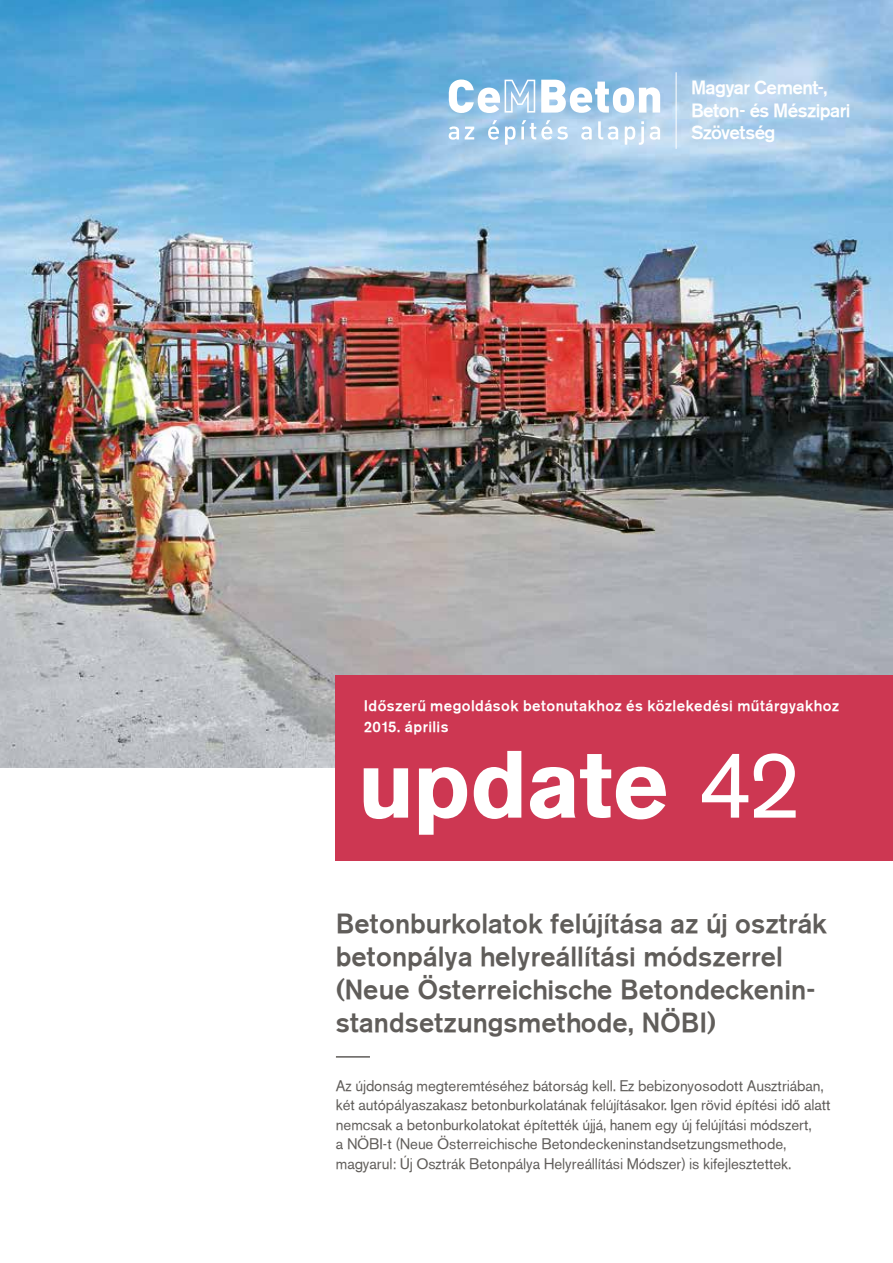
<style>
.page{position:relative;width:893px;height:1263px;background:#fff}
.page>*{position:absolute;margin:0;border:0;box-sizing:border-box;transform-origin:0 0}
.t1{font:700 94.5px "Akzidenz Grotesk PFL";letter-spacing:.005em;color:#fff}
.t2{font:27px/33px "Akzidenz Grotesk Md PFL";letter-spacing:.015em;color:#605d5a}
.t3{font:18.75px/22.5px "Akzidenz Grotesk Md PFL";letter-spacing:-.02em;color:#fff}
.t4{font:15px/19.5px "Akzidenz Grotesk PFL";letter-spacing:.015em;color:#605d5a}
.t5{font:15px/21px "Akzidenz Grotesk Md PFL";letter-spacing:.04em;color:#fff}
.s1{font-weight:400}
</style>
<div class="page">
<img style="left:0;top:0;width:893px;height:767px">
<div style="left:336px;top:675px;width:557px;height:185px;background:#cd3752"></div>
<hr style="left:336px;top:1056px;width:34px;height:1px;background:#605d5a">
<svg style="left:541px;top:80px;width:119px;height:33px"></svg>
<svg style="left:449px;top:80px;width:86px;height:33px"></svg>
<svg style="left:449px;top:126px;width:10px;height:14px"></svg>
<svg style="left:465px;top:127px;width:9px;height:13px"></svg>
<svg style="left:488px;top:120px;width:11px;height:20px"></svg>
<svg style="left:505px;top:120px;width:63px;height:25px"></svg>
<svg style="left:581px;top:126px;width:11px;height:14px"></svg>
<svg style="left:598px;top:121px;width:20px;height:19px"></svg>
<svg style="left:625px;top:121px;width:19px;height:24px"></svg>
<svg style="left:650px;top:126px;width:10px;height:14px"></svg>
<hr style="left:676px;top:72px;width:1px;height:77px;background:#fff">
<p class="t3" style="left:691px;top:77px;width:161px">Magyar Cement-,<br>Beton- és Mészipari<br>Szövetség</p>
<p class="t5" style="left:364px;top:695px;width:477px">Időszerű megoldások betonutakhoz és közlekedési műtárgyakhoz<br>2015. április</p>
<h1 class="t1" style="left:358px;top:724px;width:441px">update <span class="s1">42</span></h1>
<h2 class="t2" style="left:336px;top:907px;width:492px">Betonburkolatok felújítása az új osztrák betonpálya helyreállítási módszerrel (Neue Österreichische Betondeckenin&shy;standsetzungsmethode, NÖBI)</h2>
<p class="t4" style="left:336px;top:1076px;width:496px">Az újdonság megteremtéséhez bátorság kell. Ez bebizonyosodott Ausztriában, két autópályaszakasz betonburkolatának felújításakor. Igen rövid építési idő alatt nemcsak a betonburkolatokat építették újjá, hanem egy új felújítási módszert,<br>a NÖBI-t (Neue Österreichische Betondeckeninstandsetzungsmethode, magyarul: Új Osztrák Betonpálya Helyreállítási Módszer) is kifejlesztettek.</p>
</div>
